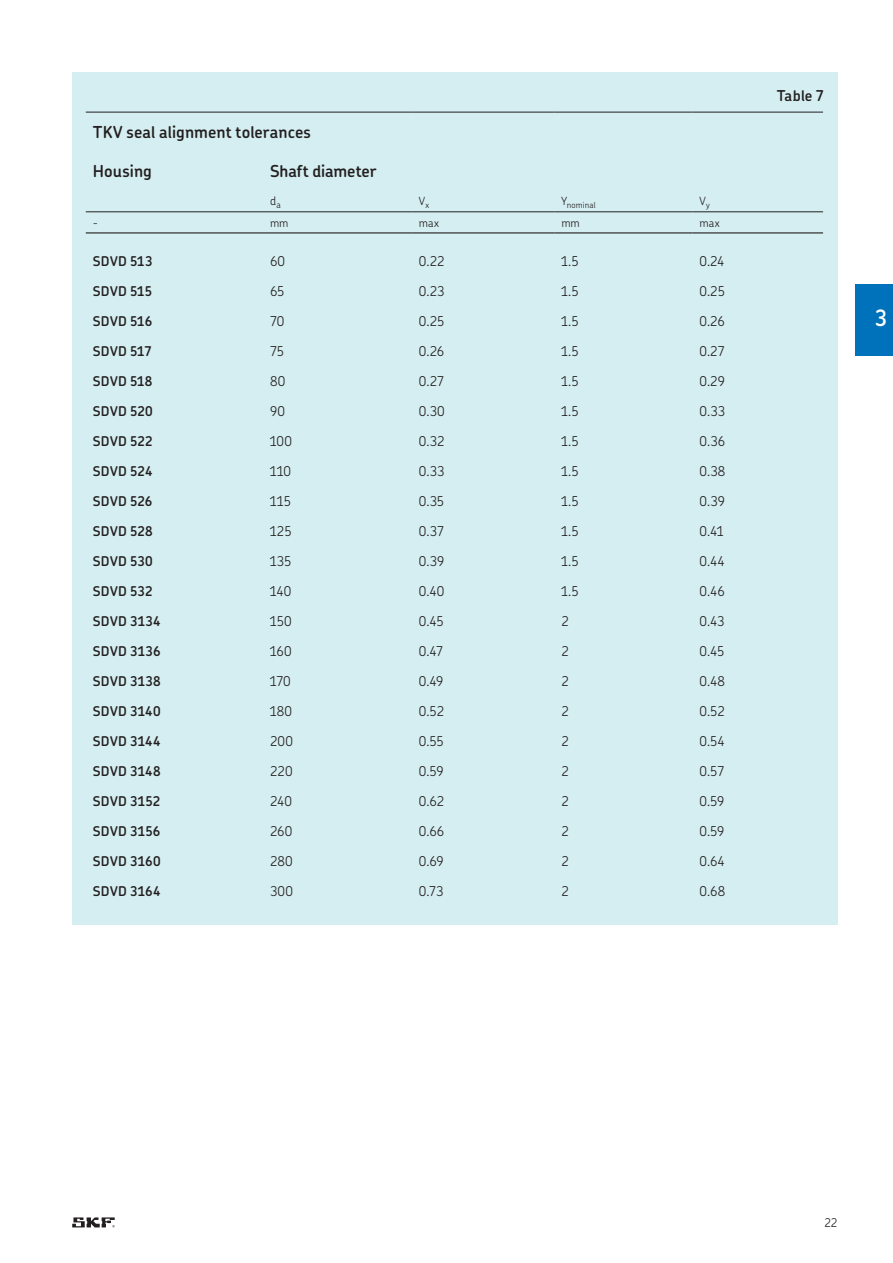
<style>
.page{position:relative;width:893px;height:1263px;background:#fff}
.page>*{position:absolute;margin:0;border:0;box-sizing:border-box;transform-origin:0 0}
.t1{font:600 22.5px "SKF Chevin OT";color:#fff}
.t2{font:600 16.5px "SKF Chevin OT";letter-spacing:.005em;color:#231f20}
.t3{font:600 15px "SKF Chevin OT";letter-spacing:.005em;color:#231f20}
.t4{font:300 13.5px "SKF Chevin OT";letter-spacing:.015em;color:#231f20}
.t5{font:600 13.5px "SKF Chevin OT";letter-spacing:.025em;color:#231f20}
.t6{font:300 12px "SKF Chevin OT";color:#231f20}
.t7{font:300 11.25px "SKF Chevin OT";letter-spacing:.015em;color:#231f20}
.t8{font:300 8.4px "SKF Chevin OT";letter-spacing:.015em;color:#231f20}
</style>
<div class="page">
<div style="left:72px;top:72px;width:765px;height:853px;background:#d5eef1"></div>
<hr style="left:86px;top:212px;width:177px;height:1px;background:#231f20">
<hr style="left:263px;top:212px;width:149px;height:1px;background:#231f20">
<hr style="left:412px;top:212px;width:142px;height:1px;background:#231f20">
<hr style="left:554px;top:212px;width:138px;height:1px;background:#231f20">
<hr style="left:692px;top:212px;width:131px;height:1px;background:#231f20">
<hr style="left:86px;top:232px;width:177px;height:1px;background:#231f20">
<hr style="left:263px;top:232px;width:149px;height:1px;background:#231f20">
<hr style="left:412px;top:232px;width:142px;height:1px;background:#231f20">
<hr style="left:554px;top:232px;width:138px;height:1px;background:#231f20">
<hr style="left:692px;top:232px;width:131px;height:1px;background:#231f20">
<hr style="left:86px;top:112px;width:177px;height:1px;background:#231f20">
<hr style="left:263px;top:112px;width:149px;height:1px;background:#231f20">
<hr style="left:412px;top:112px;width:142px;height:1px;background:#231f20">
<hr style="left:554px;top:112px;width:138px;height:1px;background:#231f20">
<hr style="left:692px;top:112px;width:131px;height:1px;background:#231f20">
<svg style="left:72px;top:1217px;width:43px;height:10px"></svg>
<div style="left:855px;top:285px;width:38px;height:71px;background:#0072bc"></div>
<p class="t2" style="left:93px;top:124px;width:220px">TKV seal alignment tolerances</p>
<p class="t2" style="left:93px;top:163px;width:61px">Housing</p>
<p class="t2" style="left:270px;top:163px;width:108px">Shaft diameter</p>
<p class="t6" style="left:270px;top:196px;width:12px">d<sub>a</sub></p>
<p class="t7" style="left:419px;top:196px;width:12px">V<sub>x</sub></p>
<p class="t8" style="left:561px;top:201px;width:36px"><sup>Y</sup>nominal</p>
<p class="t7" style="left:699px;top:196px;width:12px">V<sub>y</sub></p>
<p class="t7" style="left:93px;top:217px;width:7px">-</p>
<p class="t7" style="left:270px;top:217px;width:20px">mm</p>
<p class="t7" style="left:419px;top:217px;width:22px">max</p>
<p class="t7" style="left:561px;top:217px;width:20px">mm</p>
<p class="t7" style="left:699px;top:217px;width:22px">max</p>
<p class="t5" style="left:93px;top:254px;width:61px">SDVD 513</p>
<p class="t5" style="left:93px;top:284px;width:61px">SDVD 515</p>
<p class="t5" style="left:93px;top:314px;width:61px">SDVD 516</p>
<p class="t5" style="left:93px;top:344px;width:60px">SDVD 517</p>
<p class="t5" style="left:93px;top:374px;width:61px">SDVD 518</p>
<p class="t5" style="left:93px;top:404px;width:62px">SDVD 520</p>
<p class="t5" style="left:93px;top:434px;width:61px">SDVD 522</p>
<p class="t5" style="left:93px;top:464px;width:61px">SDVD 524</p>
<p class="t5" style="left:93px;top:494px;width:61px">SDVD 526</p>
<p class="t5" style="left:93px;top:524px;width:61px">SDVD 528</p>
<p class="t5" style="left:93px;top:554px;width:62px">SDVD 530</p>
<p class="t5" style="left:93px;top:584px;width:61px">SDVD 532</p>
<p class="t5" style="left:93px;top:614px;width:69px">SDVD 3134</p>
<p class="t5" style="left:93px;top:644px;width:69px">SDVD 3136</p>
<p class="t5" style="left:93px;top:674px;width:69px">SDVD 3138</p>
<p class="t5" style="left:93px;top:704px;width:69px">SDVD 3140</p>
<p class="t5" style="left:93px;top:734px;width:69px">SDVD 3144</p>
<p class="t5" style="left:93px;top:764px;width:69px">SDVD 3148</p>
<p class="t5" style="left:93px;top:794px;width:69px">SDVD 3152</p>
<p class="t5" style="left:93px;top:824px;width:69px">SDVD 3156</p>
<p class="t5" style="left:93px;top:854px;width:69px">SDVD 3160</p>
<p class="t5" style="left:93px;top:884px;width:69px">SDVD 3164</p>
<p class="t4" style="left:699px;top:254px;width:26px">0.24</p>
<p class="t4" style="left:699px;top:284px;width:27px">0.25</p>
<p class="t4" style="left:699px;top:314px;width:27px">0.26</p>
<p class="t4" style="left:699px;top:344px;width:26px">0.27</p>
<p class="t4" style="left:699px;top:374px;width:27px">0.29</p>
<p class="t4" style="left:699px;top:404px;width:27px">0.33</p>
<p class="t4" style="left:699px;top:434px;width:27px">0.36</p>
<p class="t4" style="left:699px;top:464px;width:27px">0.38</p>
<p class="t4" style="left:699px;top:494px;width:27px">0.39</p>
<p class="t4" style="left:699px;top:524px;width:26px">0.41</p>
<p class="t4" style="left:699px;top:554px;width:27px">0.44</p>
<p class="t4" style="left:699px;top:584px;width:27px">0.46</p>
<p class="t4" style="left:699px;top:614px;width:27px">0.43</p>
<p class="t4" style="left:699px;top:644px;width:26px">0.45</p>
<p class="t4" style="left:699px;top:674px;width:27px">0.48</p>
<p class="t4" style="left:699px;top:704px;width:27px">0.52</p>
<p class="t4" style="left:699px;top:734px;width:27px">0.54</p>
<p class="t4" style="left:699px;top:764px;width:26px">0.57</p>
<p class="t4" style="left:699px;top:794px;width:26px">0.59</p>
<p class="t4" style="left:699px;top:824px;width:26px">0.59</p>
<p class="t4" style="left:699px;top:854px;width:27px">0.64</p>
<p class="t4" style="left:699px;top:884px;width:27px">0.68</p>
<p class="t4" style="left:561px;top:254px;width:19px">1.5</p>
<p class="t4" style="left:561px;top:284px;width:19px">1.5</p>
<p class="t4" style="left:561px;top:314px;width:19px">1.5</p>
<p class="t4" style="left:561px;top:344px;width:19px">1.5</p>
<p class="t4" style="left:561px;top:374px;width:19px">1.5</p>
<p class="t4" style="left:561px;top:404px;width:19px">1.5</p>
<p class="t4" style="left:561px;top:434px;width:19px">1.5</p>
<p class="t4" style="left:561px;top:464px;width:19px">1.5</p>
<p class="t4" style="left:561px;top:494px;width:19px">1.5</p>
<p class="t4" style="left:561px;top:524px;width:19px">1.5</p>
<p class="t4" style="left:561px;top:554px;width:19px">1.5</p>
<p class="t4" style="left:561px;top:584px;width:19px">1.5</p>
<p class="t4" style="left:561px;top:614px;width:9px">2</p>
<p class="t4" style="left:561px;top:644px;width:9px">2</p>
<p class="t4" style="left:561px;top:674px;width:9px">2</p>
<p class="t4" style="left:561px;top:704px;width:9px">2</p>
<p class="t4" style="left:561px;top:734px;width:9px">2</p>
<p class="t4" style="left:561px;top:764px;width:9px">2</p>
<p class="t4" style="left:561px;top:794px;width:9px">2</p>
<p class="t4" style="left:561px;top:824px;width:9px">2</p>
<p class="t4" style="left:561px;top:854px;width:9px">2</p>
<p class="t4" style="left:561px;top:884px;width:9px">2</p>
<p class="t4" style="left:419px;top:254px;width:27px">0.22</p>
<p class="t4" style="left:419px;top:284px;width:27px">0.23</p>
<p class="t4" style="left:419px;top:314px;width:27px">0.25</p>
<p class="t4" style="left:419px;top:344px;width:27px">0.26</p>
<p class="t4" style="left:419px;top:374px;width:26px">0.27</p>
<p class="t4" style="left:419px;top:404px;width:27px">0.30</p>
<p class="t4" style="left:419px;top:434px;width:27px">0.32</p>
<p class="t4" style="left:419px;top:464px;width:27px">0.33</p>
<p class="t4" style="left:419px;top:494px;width:27px">0.35</p>
<p class="t4" style="left:419px;top:524px;width:26px">0.37</p>
<p class="t4" style="left:419px;top:554px;width:27px">0.39</p>
<p class="t4" style="left:419px;top:584px;width:27px">0.40</p>
<p class="t4" style="left:419px;top:614px;width:26px">0.45</p>
<p class="t4" style="left:419px;top:644px;width:25px">0.47</p>
<p class="t4" style="left:419px;top:674px;width:26px">0.49</p>
<p class="t4" style="left:419px;top:704px;width:27px">0.52</p>
<p class="t4" style="left:419px;top:734px;width:26px">0.55</p>
<p class="t4" style="left:419px;top:764px;width:26px">0.59</p>
<p class="t4" style="left:419px;top:794px;width:27px">0.62</p>
<p class="t4" style="left:419px;top:824px;width:27px">0.66</p>
<p class="t4" style="left:419px;top:854px;width:26px">0.69</p>
<p class="t4" style="left:419px;top:884px;width:26px">0.73</p>
<p class="t4" style="left:270px;top:254px;width:17px">60</p>
<p class="t4" style="left:270px;top:284px;width:16px">65</p>
<p class="t4" style="left:270px;top:314px;width:16px">70</p>
<p class="t4" style="left:270px;top:344px;width:15px">75</p>
<p class="t4" style="left:270px;top:374px;width:17px">80</p>
<p class="t4" style="left:270px;top:404px;width:16px">90</p>
<p class="t4" style="left:270px;top:434px;width:23px">100</p>
<p class="t4" style="left:270px;top:464px;width:23px">110</p>
<p class="t4" style="left:270px;top:494px;width:22px">115</p>
<p class="t4" style="left:270px;top:524px;width:23px">125</p>
<p class="t4" style="left:270px;top:554px;width:23px">135</p>
<p class="t4" style="left:270px;top:584px;width:23px">140</p>
<p class="t4" style="left:270px;top:614px;width:23px">150</p>
<p class="t4" style="left:270px;top:644px;width:23px">160</p>
<p class="t4" style="left:270px;top:674px;width:22px">170</p>
<p class="t4" style="left:270px;top:704px;width:24px">180</p>
<p class="t4" style="left:270px;top:734px;width:24px">200</p>
<p class="t4" style="left:270px;top:764px;width:24px">220</p>
<p class="t4" style="left:270px;top:794px;width:23px">240</p>
<p class="t4" style="left:270px;top:824px;width:24px">260</p>
<p class="t4" style="left:270px;top:854px;width:24px">280</p>
<p class="t4" style="left:270px;top:884px;width:24px">300</p>
<p class="t3" style="left:777px;top:89px;width:48px">Table 7</p>
<h1 class="t1" style="left:875px;top:305px;width:14px">3</h1>
<p class="t6" style="left:824px;top:1217px;width:14px">22</p>
</div>
